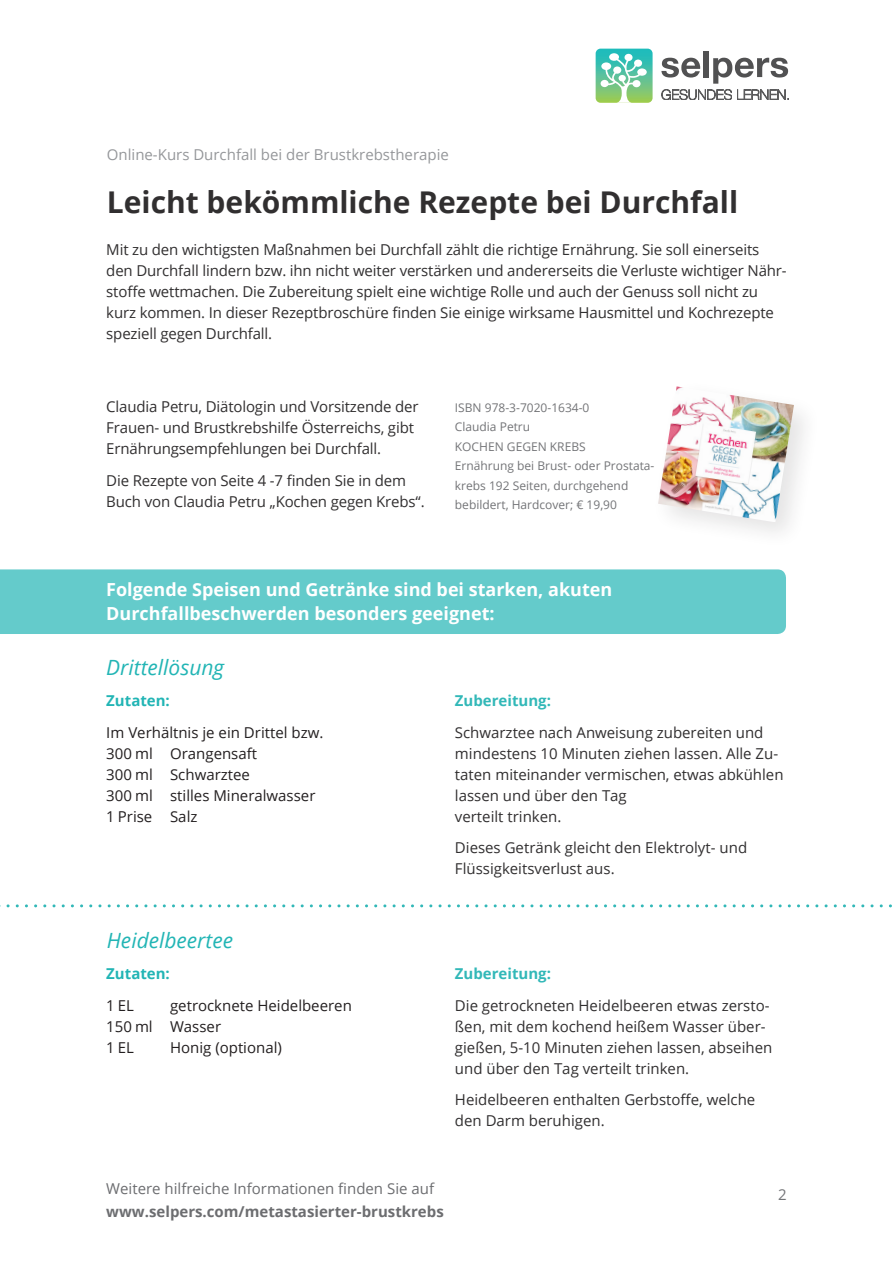
<style>
.page{position:relative;width:893px;height:1263px;background:#fff}
.page>*{position:absolute;margin:0;border:0;box-sizing:border-box;transform-origin:0 0}
.Fliesstext{font:700 30px "Open Sans";color:#312f30}
.Rezept{font:italic 21px "Open Sans";color:#22b5b5}
.Kategorie{font:700 18px/24px "Open Sans";color:#fff}
.Fliesstext-2{font:15px/21px "Open Sans";letter-spacing:-.01em;color:#312f30}
.Zutaten_3{font:15px "Open Sans";color:#231f20}
.Fliesstext-3{font:15px "Open Sans";color:#95979a}
.t1{font:15px "Open Sans";color:#6c6d70}
.t2{font:700 15px "Open Sans";color:#6c6d70}
.Zutaten_Ü{font:700 15px "Open Sans";color:#32b8b8}
.Zutaten_Ü-2{font:700 15px "Open Sans";color:#22b5b5}
.Fliesstext-4{font:15px "Open Sans";color:#737477}
.Zutaten{font:12px/19.5px "Open Sans";color:#737477}
</style>
<div class="page">
<svg style="left:596px;top:49px;width:57px;height:54px"></svg>
<div style="left:704px;top:51px;width:5px;height:26px;background:#515152"></div>
<svg style="left:661px;top:58px;width:128px;height:42px"></svg>
<div style="left:0;top:569px;width:786px;height:65px;background:#64cbcb"></div>
<svg style="left:0;top:904px;width:892px;height:3px"></svg>
<div style="left:651px;top:379px;width:171px;height:171px;background:#231f20;opacity:.12"></div>
<img style="left:658px;top:386px;width:136px;height:136px">
<p class="Fliesstext-3" style="left:107px;top:145px;width:344px">Online-Kurs Durchfall bei der Brustkrebstherapie</p>
<p class="Fliesstext" style="left:107px;top:181px;width:633px">Leicht bekömmliche Rezepte bei Durchfall</p>
<p class="Fliesstext-2" style="left:106px;top:238px;width:682px">Mit zu den wichtigsten Maßnahmen bei Durchfall zählt die richtige Ernährung. Sie soll einerseits den Durchfall lindern bzw. ihn nicht weiter verstärken und andererseits die Verluste wichtiger Nähr&shy;stoffe wettmachen. Die Zubereitung spielt eine wichtige Rolle und auch der Genuss soll nicht zu kurz kommen. In dieser Rezeptbroschüre finden Sie einige wirksame Hausmittel und Kochrezepte speziell gegen Durchfall.</p>
<p class="Fliesstext-2" style="left:106px;top:396px;width:314px">Claudia Petru, Diätologin und Vorsitzende der<br>Frauen- und Brustkrebshilfe Österreichs, gibt<br>Ernährungsempfehlungen bei Durchfall.</p>
<p class="Fliesstext-2" style="left:106px;top:469px;width:320px">Die Rezepte von Seite 4 -7 finden Sie in dem<br>Buch von Claudia Petru „Kochen gegen Krebs“.</p>
<p class="Zutaten" style="left:455px;top:397px;width:136px">ISBN 978-3-7020-1634-0</p>
<p class="Zutaten" style="left:455px;top:417px;width:77px">Claudia Petru</p>
<p class="Zutaten" style="left:455px;top:436px;width:132px">KOCHEN GEGEN KREBS</p>
<p class="Zutaten" style="left:455px;top:456px;width:201px">Ernährung bei Brust- oder Prostata&shy;krebs 192 Seiten, durchgehend bebildert, Hardcover; € 19,90</p>
<p class="Kategorie" style="left:106px;top:577px;width:507px">Folgende Speisen und Getränke sind bei starken, akuten<br>Durchfallbeschwerden besonders geeignet:</p>
<p class="Rezept" style="left:106px;top:653px;width:119px">Drittellösung</p>
<p class="Zutaten_Ü" style="left:455px;top:690px;width:98px">Zubereitung:</p>
<p class="Fliesstext-2" style="left:455px;top:721px;width:330px">Schwarztee nach Anweisung zubereiten und mindestens 10 Minuten ziehen lassen. Alle Zu&shy;taten miteinander vermischen, etwas abkühlen lassen und über den Tag<br>verteilt trinken.</p>
<p class="Fliesstext-2" style="left:455px;top:837px;width:294px">Dieses Getränk gleicht den Elektrolyt- und<br>Flüssigkeitsverlust aus.</p>
<p class="Zutaten_Ü-2" style="left:106px;top:690px;width:65px">Zutaten:</p>
<p class="Zutaten_3" style="left:106px;top:722px;width:219px">Im Verhältnis je ein Drittel bzw.</p>
<p class="Zutaten_3" style="left:106px;top:743px;width:152px">300 ml Orangensaft</p>
<p class="Zutaten_3" style="left:106px;top:764px;width:145px">300 ml Schwarztee</p>
<p class="Zutaten_3" style="left:106px;top:785px;width:211px">300 ml stilles Mineralwasser</p>
<p class="Zutaten_3" style="left:106px;top:806px;width:93px">1 Prise Salz</p>
<p class="Rezept" style="left:107px;top:926px;width:128px">Heidelbeertee</p>
<p class="Zutaten_Ü-2" style="left:106px;top:963px;width:65px">Zutaten:</p>
<p class="Zutaten_3" style="left:106px;top:995px;width:29px">1 EL</p>
<p class="Zutaten_3" style="left:170px;top:995px;width:183px">getrocknete Heidelbeeren</p>
<p class="Zutaten_3" style="left:106px;top:1016px;width:116px">150 ml Wasser</p>
<p class="Zutaten_3" style="left:106px;top:1037px;width:29px">1 EL</p>
<p class="Zutaten_3" style="left:170px;top:1037px;width:113px">Honig (optional)</p>
<p class="Zutaten_Ü" style="left:455px;top:963px;width:98px">Zubereitung:</p>
<p class="Fliesstext-2" style="left:455px;top:994px;width:319px">Die getrockneten Heidelbeeren etwas zersto&shy;ßen, mit dem kochend heißem Wasser über&shy;gießen, 5-10 Minuten ziehen lassen, abseihen und über den Tag verteilt trinken.</p>
<p class="Fliesstext-2" style="left:455px;top:1089px;width:302px">Heidelbeeren enthalten Gerbstoffe, welche den Darm beruhigen.</p>
<p class="t1" style="left:106px;top:1178px;width:329px">Weitere hilfreiche Informationen finden Sie auf</p>
<p class="t2" style="left:106px;top:1200px;width:339px">www.selpers.com/metastasierter-brustkrebs</p>
<p class="Fliesstext-4" style="left:778px;top:1184px;width:10px">2</p>
</div>
